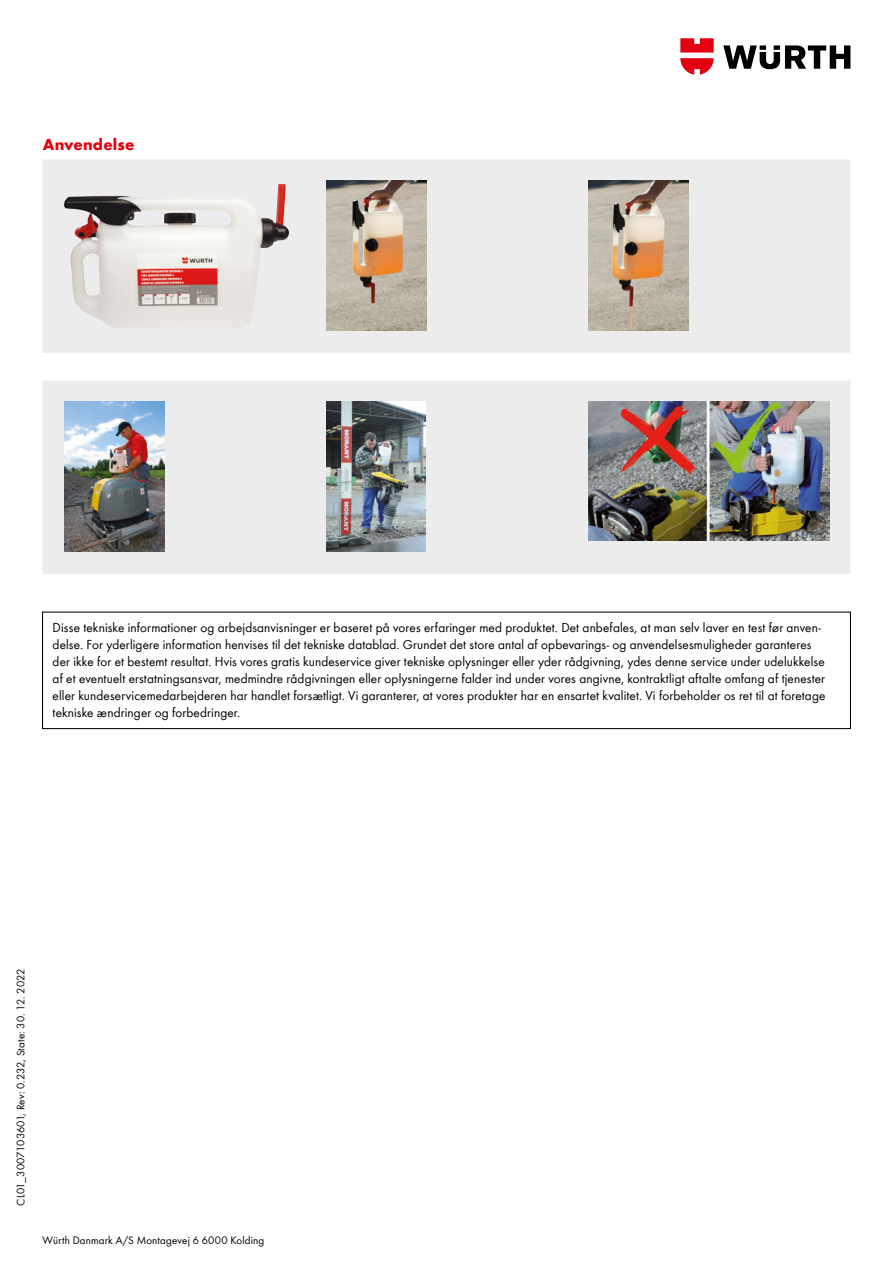
<style>
.page{position:relative;width:893px;height:1263px;background:#fff}
.page>*{position:absolute;margin:0;border:0;box-sizing:border-box;transform-origin:0 0}
.t1{font:700 16.5px "Wuerth Global";letter-spacing:.01em;color:#e3000f}
.t2{font:13.5px/17px "Wuerth Global";letter-spacing:.01em;color:#000}
.t3{font:11.25px "Wuerth Global";letter-spacing:.015em;color:#000}
</style>
<div class="page">
<svg style="left:723px;top:45px;width:127px;height:24px"></svg>
<svg style="left:680px;top:38px;width:34px;height:37px"></svg>
<div style="left:43px;top:159px;width:807px;height:194px;background:#ececed"></div>
<img style="left:64px;top:184px;width:225px;height:144px">
<img style="left:326px;top:181px;width:100px;height:150px">
<img style="left:588px;top:181px;width:100px;height:150px">
<div style="left:42px;top:611px;width:809px;height:118px;border:1px solid #000"></div>
<div style="left:43px;top:381px;width:807px;height:193px;background:#ececed"></div>
<img style="left:64px;top:402px;width:101px;height:150px">
<img style="left:326px;top:402px;width:100px;height:150px">
<img style="left:588px;top:402px;width:241px;height:139px">
<p class="t1" style="left:43px;top:134px;width:93px">Anvendelse</p>
<p class="t2" style="left:53px;top:619px;width:774px">Disse tekniske informationer og arbejdsanvisninger er baseret på vores erfaringer med produktet. Det anbefales, at man selv laver en test før anven&shy;delse. For yderligere information henvises til det tekniske datablad. Grundet det store antal af opbevarings- og anvendelsesmuligheder garanteres der ikke for et bestemt resultat. Hvis vores gratis kundeservice giver tekniske oplysninger eller yder rådgivning, ydes denne service under udelukkelse af et eventuelt erstatningsansvar, medmindre rådgivningen eller oplysningerne falder ind under vores angivne, kontraktligt aftalte omfang af tjenester eller kundeservicemedarbejderen har handlet forsætligt. Vi garanterer, at vores produkter har en ensartet kvalitet. Vi forbeholder os ret til at foretage tekniske ændringer og forbedringer.</p>
<p class="t3" style="left:14px;top:1205px;width:238px;rotate:-90deg">CL01_3007103601, Rev: 0.232, State: 30. 12. 2022</p>
<p class="t3" style="left:43px;top:1233px;width:223px">Würth Danmark A/S Montagevej 6 6000 Kolding</p>
</div>
